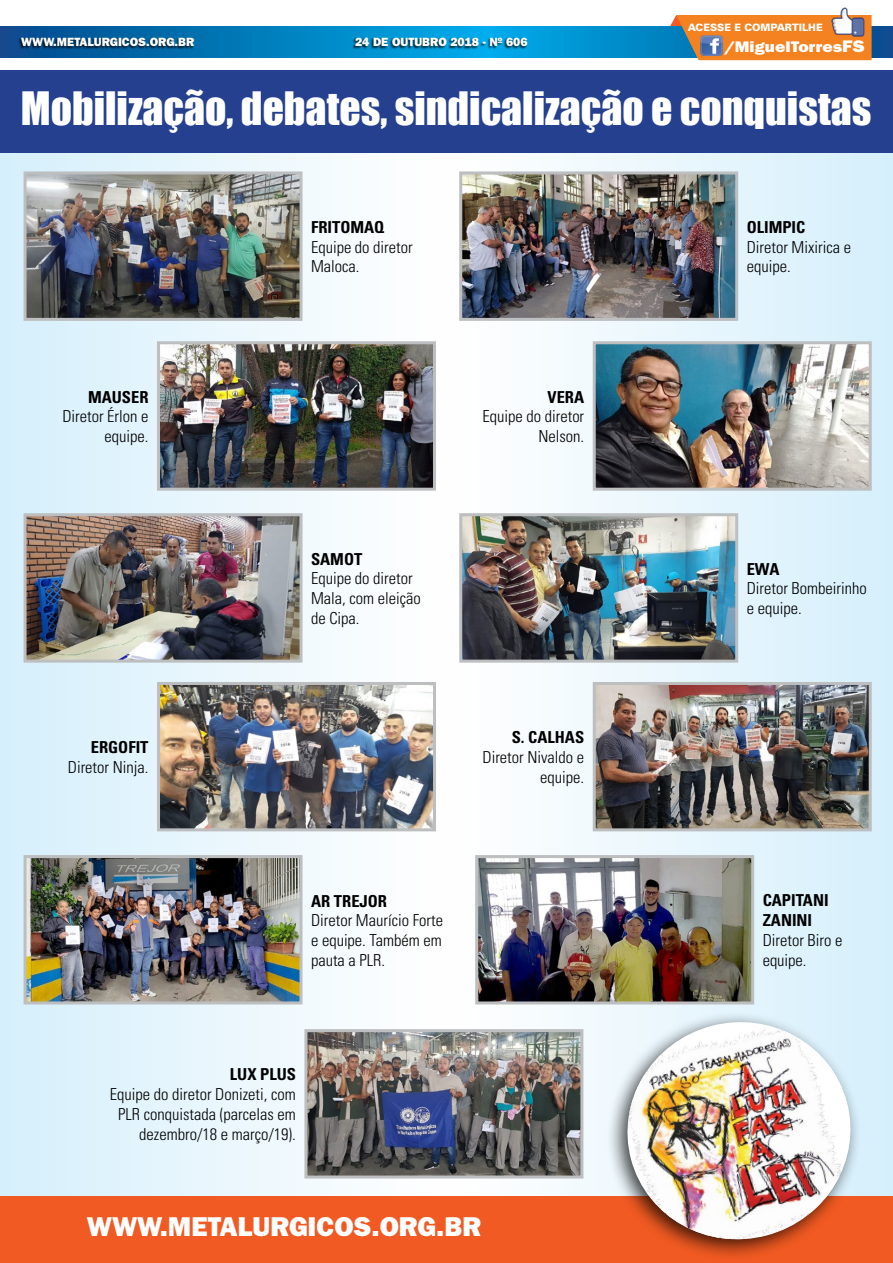
<style>
.page{position:relative;width:893px;height:1263px;background:#fff}
.page>*{position:absolute;margin:0;border:0;box-sizing:border-box;transform-origin:0 0}
.t1{font:42.3px "Impact";color:#fff}
.t2{font:800 27.3px "Franklin Gothic";color:#fff}
.t3{font:300 condensed 16.5px/19.8px "Univers";color:#000}
.t4{font:700 condensed 16.5px/19.8px "Univers";color:#000}
.t5{font:800 15.45px "Franklin Gothic";color:#fff;scale:1.12 1}
.t6{font:800 12px "Franklin Gothic";color:#fff}
.t7{font:900 10.2px "Univers";color:#fff}
.s1{font-size:16.8px}
</style>
<div class="page">
<div style="left:0;top:83px;width:446px;height:1131px;background:linear-gradient(to right,#d5effc,#fffefe)"></div>
<div style="left:447px;top:91px;width:446px;height:1131px;background:linear-gradient(to right,#fffffe,#d5effc)"></div>
<div style="left:0;top:1196px;width:893px;height:67px;background:#f15a22"></div>
<div style="left:0;top:70px;width:893px;height:83px;background:#25408f"></div>
<img style="left:28px;top:175px;width:270px;height:142px">
<div style="left:24px;top:171px;width:278px;height:150px;border:3px solid #bcbec0"></div>
<img style="left:28px;top:517px;width:270px;height:142px">
<div style="left:24px;top:513px;width:278px;height:150px;border:3px solid #bcbec0"></div>
<img style="left:28px;top:859px;width:270px;height:141px">
<div style="left:24px;top:855px;width:278px;height:149px;border:3px solid #bcbec0"></div>
<img style="left:161px;top:345px;width:271px;height:142px">
<div style="left:157px;top:341px;width:279px;height:150px;border:3px solid #bcbec0"></div>
<img style="left:161px;top:686px;width:271px;height:141px">
<div style="left:157px;top:682px;width:279px;height:149px;border:3px solid #bcbec0"></div>
<img style="left:308px;top:1033px;width:271px;height:141px">
<div style="left:304px;top:1029px;width:279px;height:149px;border:3px solid #bcbec0"></div>
<img style="left:463px;top:175px;width:271px;height:142px">
<div style="left:459px;top:171px;width:279px;height:150px;border:3px solid #bcbec0"></div>
<img style="left:463px;top:517px;width:271px;height:142px">
<div style="left:459px;top:513px;width:279px;height:150px;border:3px solid #bcbec0"></div>
<img style="left:479px;top:859px;width:271px;height:141px">
<div style="left:475px;top:855px;width:279px;height:149px;border:3px solid #bcbec0"></div>
<img style="left:597px;top:345px;width:271px;height:142px">
<div style="left:593px;top:341px;width:279px;height:150px;border:3px solid #bcbec0"></div>
<img style="left:597px;top:686px;width:271px;height:141px">
<div style="left:593px;top:682px;width:279px;height:149px;border:3px solid #bcbec0"></div>
<div style="left:605px;top:1011px;width:256px;height:250px;background:#000;opacity:.75"></div>
<svg style="left:616px;top:1010px;width:246px;height:241px;background:#e1eef5"></svg>
<img style="left:617px;top:1022px;width:245px;height:229px">
<svg style="left:0;top:26px;width:893px;height:31px;background:#0180bf"></svg>
<div style="left:352px;top:37px;width:176px;height:13px;background:#000;opacity:.75"></div>
<div style="left:18px;top:37px;width:176px;height:13px;background:#000;opacity:.75"></div>
<svg style="left:656px;top:15px;width:216px;height:45px;background:#d5853b"></svg>
<img style="left:831px;top:8px;width:34px;height:28px">
<img style="left:701px;top:36px;width:21px;height:20px">
<p class="t6" style="left:21px;top:35px;width:174px">WWW.METALURGICOS.ORG.BR</p>
<p class="t6" style="left:355px;top:35px;width:174px">24 DE OUTUBRO 2018 - Nº 606</p>
<p class="t7" style="left:688px;top:21px;width:137px">ACESSE E COMPARTILHE</p>
<p class="t5" style="left:724px;top:37px;width:127px">/MiguelTorres<span class="s1">FS</span></p>
<h1 class="t1" style="left:21px;top:76px;width:852px">Mobilização, debates, sindicalização e conquistas</h1>
<p class="t4" style="left:311px;top:217px;width:75px">FRITOMAQ</p>
<p class="t3" style="left:311px;top:237px;width:103px">Equipe do diretor<br>Maloca.</p>
<p class="t4" style="left:88px;top:387px;width:62px">MAUSER</p>
<p class="t3" style="left:62px;top:406px;width:88px;text-align:right">Diretor Érlon e equipe.</p>
<p class="t4" style="left:91px;top:737px;width:59px">ERGOFIT</p>
<p class="t3" style="left:68px;top:757px;width:82px">Diretor Ninja.</p>
<p class="t4" style="left:311px;top:549px;width:53px">SAMOT</p>
<p class="t3" style="left:311px;top:568px;width:111px">Equipe do diretor<br>Mala, com eleição de Cipa.</p>
<p class="t4" style="left:548px;top:387px;width:38px">VERA</p>
<p class="t3" style="left:483px;top:406px;width:103px;text-align:right">Equipe do diretor<br>Nelson.</p>
<p class="t4" style="left:512px;top:727px;width:74px">S. CALHAS</p>
<p class="t3" style="left:482px;top:747px;width:103px;text-align:right">Diretor Nivaldo e equipe.</p>
<p class="t4" style="left:311px;top:890px;width:78px">AR TREJOR</p>
<p class="t3" style="left:311px;top:910px;width:133px;text-align:justify">Diretor Maurício Forte e equipe. Também em pauta a PLR.</p>
<p class="t4" style="left:230px;top:1064px;width:67px">LUX PLUS</p>
<p class="t3" style="left:110px;top:1084px;width:187px;text-align:right">Equipe do diretor Donizeti, com<br>PLR conquistada (parcelas em dezembro/18 e março/19).</p>
<h2 class="t2" style="left:87px;top:1210px;width:396px">WWW.METALURGICOS.ORG.BR</h2>
<p class="t4" style="left:747px;top:217px;width:60px">OLIMPIC</p>
<p class="t3" style="left:747px;top:237px;width:106px">Diretor Mixirica e equipe.</p>
<p class="t4" style="left:747px;top:558px;width:34px">EWA</p>
<p class="t3" style="left:747px;top:578px;width:122px">Diretor Bombeirinho e equipe.</p>
<p class="t4" style="left:763px;top:890px;width:67px">CAPITANI<br>ZANINI</p>
<p class="t3" style="left:763px;top:930px;width:81px">Diretor Biro e equipe.</p>
</div>
